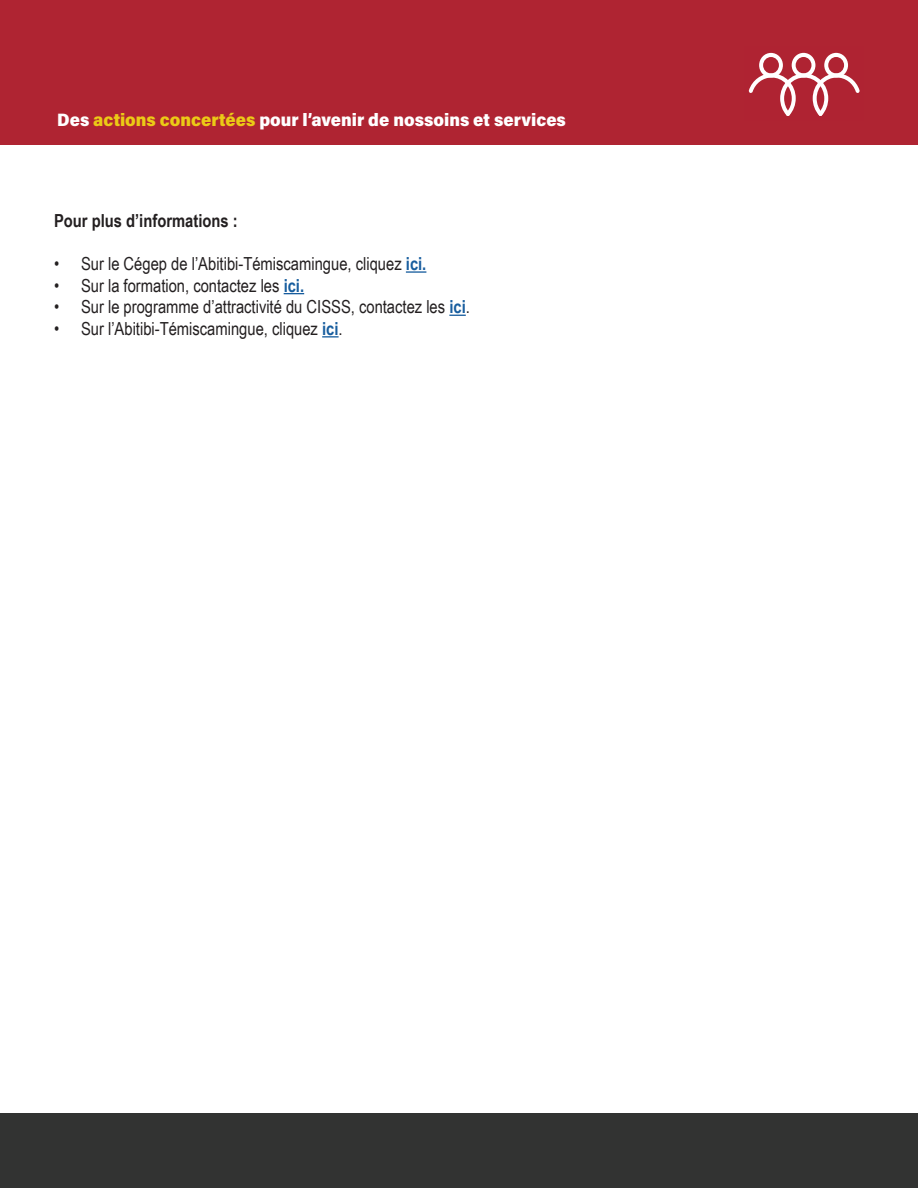
<style>
.page{position:relative;width:918px;height:1188px;background:#fff}
.page>*{position:absolute;margin:0;border:0;box-sizing:border-box;transform-origin:0 0}
.t1{font:18px "Arial Narrow";color:#231f20}
.t2{font:18px "Acumin Variable Concept";color:#fff}
.t3{font:700 18px "Arial Narrow";color:#231f20}
.s1{color:#ebca16}
.s2{font-weight:700;color:#175d9e}
</style>
<div class="page">
<div style="left:0;top:1114px;width:918px;height:74px;background:#323332"></div>
<div style="left:0;top:0;width:918px;height:145px;background:#af2432"></div>
<svg style="left:749px;top:53px;width:111px;height:63px"></svg>
<hr style="left:406px;top:271px;width:20px;height:2px;background:#175d9e">
<svg style="left:284px;top:293px;width:20px;height:1px"></svg>
<svg style="left:449px;top:315px;width:17px;height:1px"></svg>
<svg style="left:322px;top:336px;width:17px;height:2px"></svg>
<p class="t2" style="left:57px;top:107px;width:510px">Des <span class="s1">actions concertées</span> pour l’avenir de nossoins et services</p>
<p class="t3" style="left:54px;top:207px;width:185px">Pour plus d’informations :</p>
<p class="t1" style="left:54px;top:251px;width:374px">• Sur le Cégep de l’Abitibi-Témiscamingue, cliquez <span class="s2">ici.</span></p>
<p class="t1" style="left:54px;top:272px;width:252px">• Sur la formation, contactez les <span class="s2">ici.</span></p>
<p class="t1" style="left:54px;top:294px;width:417px">• Sur le programme d’attractivité du CISSS, contactez les <span class="s2">ici</span>.</p>
<p class="t1" style="left:54px;top:315px;width:290px">• Sur l’Abitibi-Témiscamingue, cliquez <span class="s2">ici</span>.</p>
</div>
